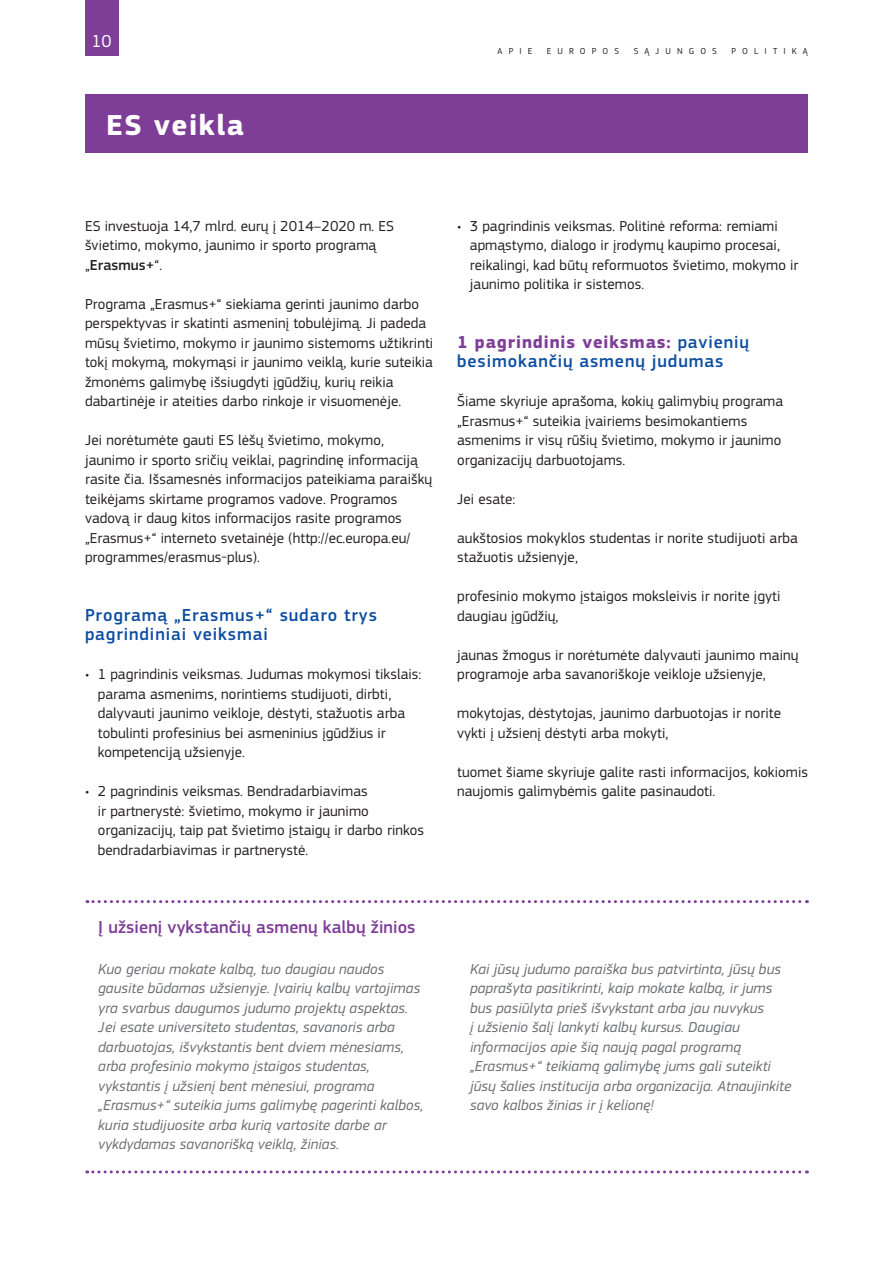
<style>
.page{position:relative;width:893px;height:1263px;background:#fff}
.page>*{position:absolute;margin:0;border:0;box-sizing:border-box;transform-origin:0 0}
.Heading01_neg{font:700 30px "EC Square Sans Pro";letter-spacing:.05em;color:#fff}
.Heading03{font:500 18px/19.5px "EC Square Sans Pro";letter-spacing:.05em;color:#0d4da1}
.Box_Title{font:500 18px "EC Square Sans Pro";letter-spacing:.005em;color:#7e3e98}
.t1{font:18px "EC Square Sans Pro";color:#fff}
.BodyText{font:15px/19.5px "EC Square Sans Pro";letter-spacing:.005em;color:#231f20}
.Box{font:italic 15px/19.5px "EC Square Sans Pro";letter-spacing:.005em;color:#6c6d70}
.Box_fin{font:italic 15px/19.5px "EC Square Sans Pro";letter-spacing:.005em;color:#6c6d70}
.t2{font:9px "EC Square Sans Pro";letter-spacing:.68em;color:#231f20}
.s1{font-weight:500}
.s2{font-weight:700;color:#7e3e98}
</style>
<div class="page">
<div style="left:85px;top:0;width:33px;height:55px;background:#7e3e98"></div>
<div style="left:85px;top:94px;width:723px;height:59px;background:#7e3e98"></div>
<svg style="left:87px;top:900px;width:720px;height:3px"></svg>
<svg style="left:87px;top:1170px;width:720px;height:3px"></svg>
<p class="t1" style="left:92px;top:30px;width:22px">10</p>
<p class="Heading01_neg" style="left:106px;top:107px;width:139px">ES veikla</p>
<p class="t2" style="left:498px;top:45px;width:36px">APIE</p>
<p class="t2" style="left:547px;top:45px;width:74px">EURO PO S</p>
<p class="t2" style="left:634px;top:45px;width:85px">SĄJUNGO S</p>
<p class="t2" style="left:731px;top:45px;width:78px">PO LITIKĄ</p>
<p class="BodyText" style="left:85px;top:216px;width:311px">ES investuoja 14,7 mlrd. eurų į 2014–2020 m. ES švietimo, mokymo, jaunimo ir sporto programą „<span class="s1">Erasmus+</span>“.</p>
<p class="BodyText" style="left:85px;top:294px;width:350px">Programa „Erasmus+“ siekiama gerinti jaunimo darbo perspektyvas ir skatinti asmeninį tobulėjimą. Ji padeda mūsų švietimo, mokymo ir jaunimo sistemoms užtikrinti tokį mokymą, mokymąsi ir jaunimo veiklą, kurie suteikia žmonėms galimybę išsiugdyti įgūdžių, kurių reikia dabartinėje ir ateities darbo rinkoje ir visuomenėje.</p>
<p class="BodyText" style="left:85px;top:431px;width:349px">Jei norėtumėte gauti ES lėšų švietimo, mokymo, jaunimo ir sporto sričių veiklai, pagrindinę informaciją rasite čia. Išsamesnės informacijos pateikiama paraiškų teikėjams skirtame programos vadove. Programos vadovą ir daug kitos informacijos rasite programos „Erasmus+“ interneto svetainėje (http://ec.europa.eu/ programmes/erasmus‑plus).</p>
<p class="Heading03" style="left:85px;top:605px;width:293px">Programą „Erasmus+“ sudaro trys pagrindiniai veiksmai</p>
<p class="BodyText" style="left:98px;top:665px;width:325px;text-indent:-13px">• 1 pagrindinis veiksmas. Judumas mokymosi tikslais: parama asmenims, norintiems studijuoti, dirbti, dalyvauti jaunimo veikloje, dėstyti, stažuotis arba tobulinti profesinius bei asmeninius įgūdžius ir kompetenciją užsienyje.</p>
<p class="BodyText" style="left:98px;top:782px;width:328px;text-indent:-13px">• 2 pagrindinis veiksmas. Bendradarbiavimas<br>ir partnerystė: švietimo, mokymo ir jaunimo organizacijų, taip pat švietimo įstaigų ir darbo rinkos bendradarbiavimas ir partnerystė.</p>
<p class="BodyText" style="left:470px;top:216px;width:330px;text-indent:-13px">• 3 pagrindinis veiksmas. Politinė reforma: remiami apmąstymo, dialogo ir įrodymų kaupimo procesai, reikalingi, kad būtų reformuotos švietimo, mokymo ir jaunimo politika ir sistemos.</p>
<p class="Heading03" style="left:457px;top:332px;width:293px"><span class="s2">1 pagrindinis veiksmas:</span> pavienių besimokančių asmenų judumas</p>
<p class="BodyText" style="left:457px;top:392px;width:328px">Šiame skyriuje aprašoma, kokių galimybių programa „Erasmus+“ suteikia įvairiems besimokantiems asmenims ir visų rūšių švietimo, mokymo ir jaunimo organizacijų darbuotojams.</p>
<p class="BodyText" style="left:457px;top:489px;width:60px">Jei esate:</p>
<p class="BodyText" style="left:457px;top:528px;width:342px">aukštosios mokyklos studentas ir norite studijuoti arba stažuotis užsienyje,</p>
<p class="BodyText" style="left:457px;top:587px;width:325px">profesinio mokymo įstaigos moksleivis ir norite įgyti daugiau įgūdžių,</p>
<p class="BodyText" style="left:457px;top:645px;width:343px">jaunas žmogus ir norėtumėte dalyvauti jaunimo mainų programoje arba savanoriškoje veikloje užsienyje,</p>
<p class="BodyText" style="left:457px;top:704px;width:325px">mokytojas, dėstytojas, jaunimo darbuotojas ir norite vykti į užsienį dėstyti arba mokyti,</p>
<p class="BodyText" style="left:457px;top:762px;width:352px">tuomet šiame skyriuje galite rasti informacijos, kokiomis naujomis galimybėmis galite pasinaudoti.</p>
<p class="Box_Title" style="left:98px;top:916px;width:319px">Į užsienį vykstančių asmenų kalbų žinios</p>
<p class="Box" style="left:98px;top:959px;width:327px">Kuo geriau mokate kalbą, tuo daugiau naudos gausite būdamas užsienyje. Įvairių kalbų vartojimas yra svarbus daugumos judumo projektų aspektas.<br>Jei esate universiteto studentas, savanoris arba darbuotojas, išvykstantis bent dviem mėnesiams, arba profesinio mokymo įstaigos studentas, vykstantis į užsienį bent mėnesiui, programa „Erasmus+“ suteikia jums galimybę pagerinti kalbos, kuria studijuosite arba kurią vartosite darbe ar vykdydamas savanorišką veiklą, žinias.</p>
<p class="Box_fin" style="left:470px;top:959px;width:323px">Kai jūsų judumo paraiška bus patvirtinta, jūsų bus paprašyta pasitikrinti, kaip mokate kalbą, ir jums bus pasiūlyta prieš išvykstant arba jau nuvykus<br>į užsienio šalį lankyti kalbų kursus. Daugiau informacijos apie šią naują pagal programą „Erasmus+“ teikiamą galimybę jums gali suteikti jūsų šalies institucija arba organizacija. Atnaujinkite savo kalbos žinias ir į kelionę!</p>
</div>
